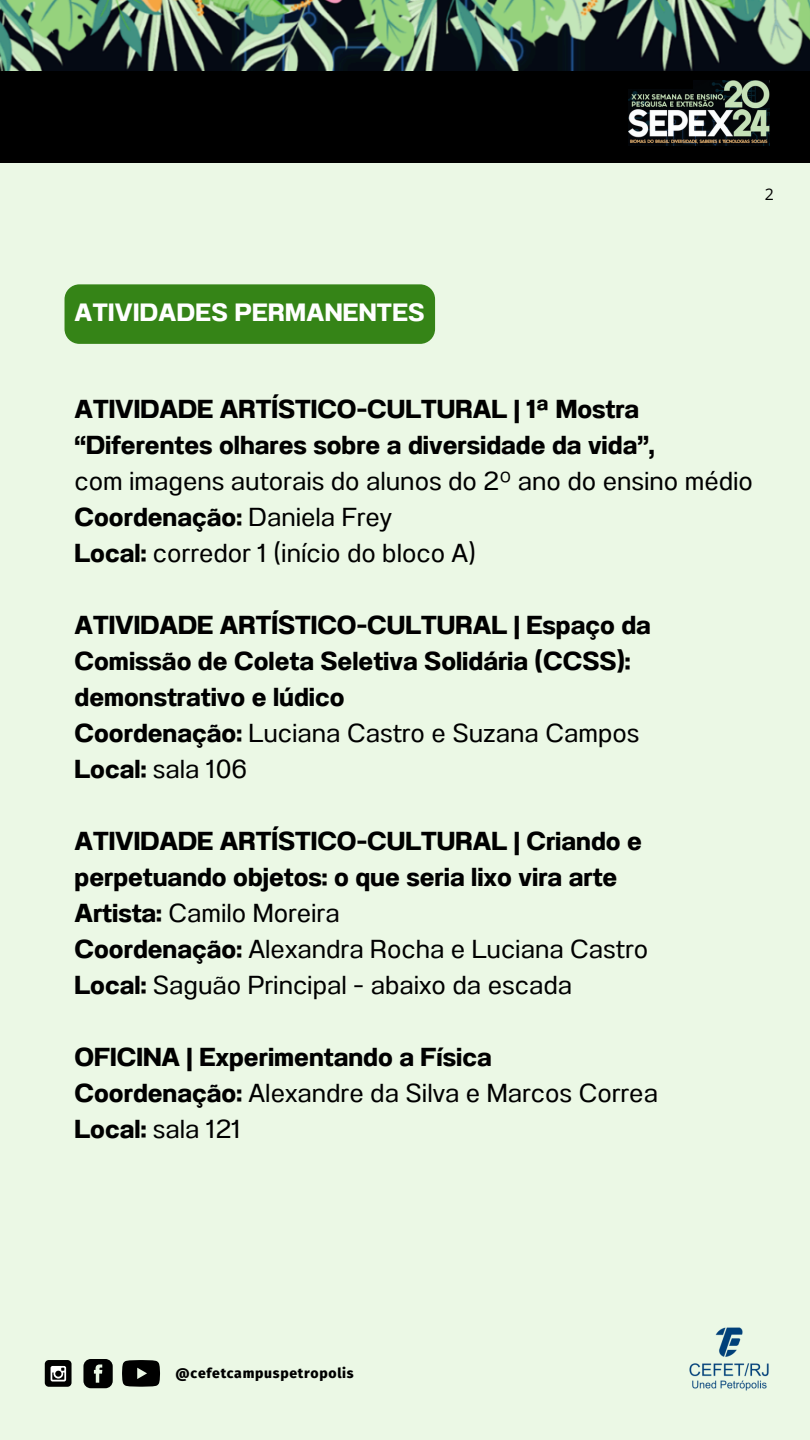
<style>
.page{position:relative;width:810px;height:1440px;background:#ebf8e5}
.page>*{position:absolute;margin:0;border:0;box-sizing:border-box;transform-origin:0 0}
.t1{font:700 26px/36px "Anantason";color:#000}
.t2{font:700 25px "Anantason";letter-spacing:.015em;color:#fff}
.t3{font:16px "Open Sans";color:#000}
.t4{font:800 14px "Fira Sans";letter-spacing:.05em;color:#000}
.s1{font-weight:400}
</style>
<div class="page">
<div style="left:0;top:0;width:810px;height:163px;background:#000"></div>
<img style="left:629px;top:80px;width:141px;height:65px">
<div style="left:629px;top:53px;width:64px;height:36px;background:#000"></div>
<img style="left:0;top:0;width:810px;height:71px">
<img style="left:689px;top:1327px;width:80px;height:64px">
<svg style="left:83px;top:1359px;width:30px;height:29px"></svg>
<svg style="left:122px;top:1360px;width:38px;height:27px"></svg>
<div style="left:45px;top:1360px;width:27px;height:27px;background:#000;border-radius:4px"></div>
<svg style="left:51px;top:1366px;width:15px;height:16px"></svg>
<div style="left:65px;top:284px;width:370px;height:60px;background:#358417;border-radius:15px"></div>
<p class="t3" style="left:765px;top:183px;width:11px">2</p>
<h2 class="t2" style="left:75px;top:298px;width:352px">ATIVIDADES PERMANENTES</h2>
<p class="t1" style="left:75px;top:391px;width:680px">ATIVIDADE ARTÍSTICO-CULTURAL | 1ª Mostra “Diferentes olhares sobre a diversidade da vida”,<br><span class="s1">com imagens autorais do alunos do 2º ano do ensino médio </span>Coordenação: <span class="s1">Daniela Frey<br></span>Local: <span class="s1">corredor 1 (início do bloco A)</span></p>
<h1 class="t1" style="left:75px;top:607px;width:578px">ATIVIDADE ARTÍSTICO-CULTURAL | Espaço da Comissão de Coleta Seletiva Solidária (CCSS): demonstrativo e lúdico<br>Coordenação: <span class="s1">Luciana Castro e Suzana Campos </span>Local: <span class="s1">sala 106</span></h1>
<h2 class="t1" style="left:75px;top:823px;width:575px">ATIVIDADE ARTÍSTICO-CULTURAL | Criando e perpetuando objetos: o que seria lixo vira arte Artista: <span class="s1">Camilo Moreira<br></span>Coordenação: <span class="s1">Alexandra Rocha e Luciana Castro </span>Local: <span class="s1">Saguão Principal - abaixo da escada</span></h2>
<h2 class="t1" style="left:75px;top:1039px;width:585px">OFICINA | Experimentando a Física<br>Coordenação: <span class="s1">Alexandre da Silva e Marcos Correa<br></span>Local: <span class="s1">sala 121</span></h2>
<p class="t4" style="left:176px;top:1365px;width:180px">@cefetcampuspetropolis</p>
</div>
